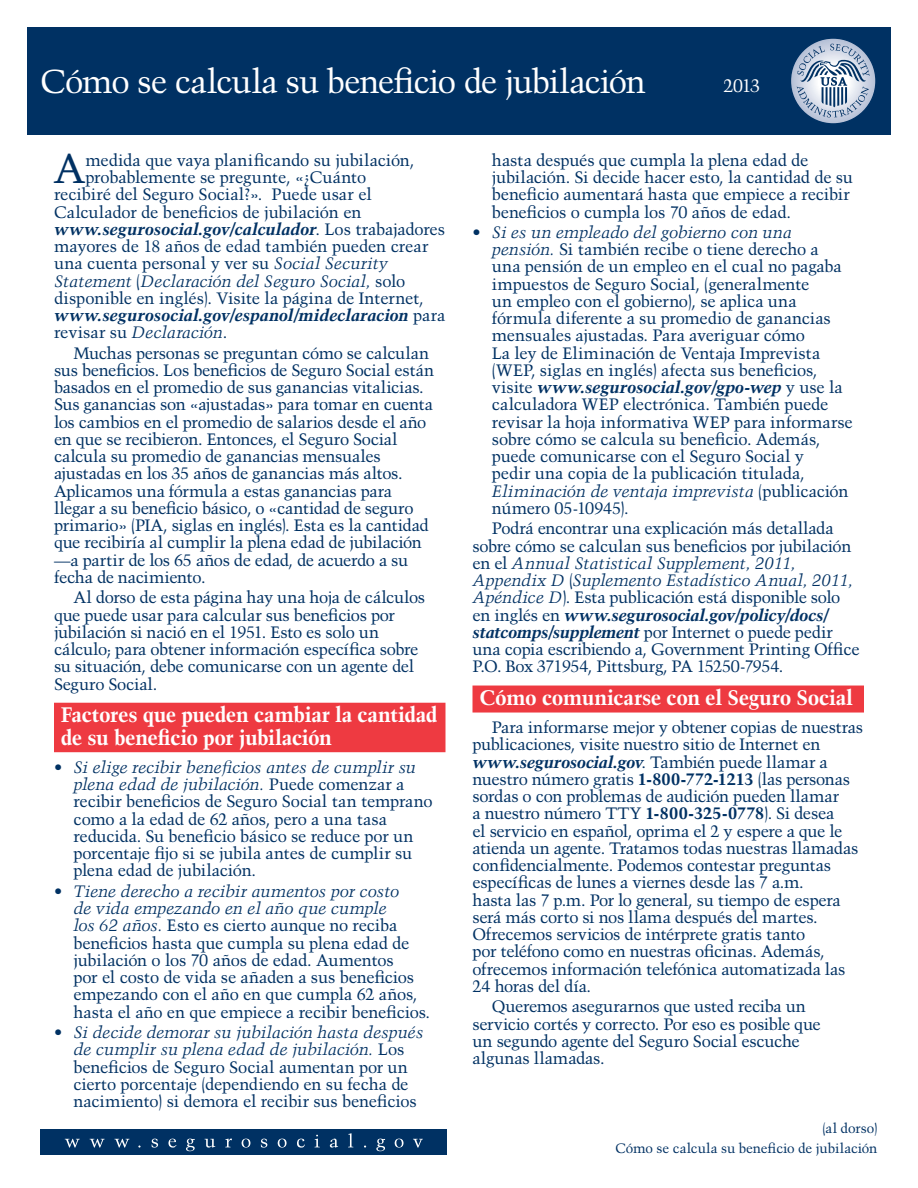
<style>
.page{position:relative;width:918px;height:1188px;background:#fff}
.page>*{position:absolute;margin:0;border:0;box-sizing:border-box;transform-origin:0 0}
.Intro_Paragraph{font:41.25px "Trump Mediaeval";color:#003163}
.Pub_Title{font:33px "Trump Mediaeval";letter-spacing:-.035em;color:#fff}
.H1-2{font:700 21px/22.5px "Trump Mediaeval";letter-spacing:-.025em;color:#fff}
.H1-1{font:700 21px "Trump Mediaeval";letter-spacing:-.02em;color:#fff}
.Title_Date{font:18px "Trump Mediaeval";color:#fff}
.Paragraph{font:16.5px/17.2px "Trump Mediaeval";letter-spacing:-.015em;color:#003163}
.Intro_Paragraph-2{font:16.5px "Trump Mediaeval";letter-spacing:-.01em;color:#003163}
.Intro_Paragraph-3{font:italic 700 16.5px "Trump Mediaeval";letter-spacing:-.005em;color:#003163}
.Intro_Paragraph-4{font:italic 16.5px "Trump Mediaeval";letter-spacing:-.01em;color:#003163}
.t1{font:13.5px "Trump Mediaeval";letter-spacing:-.005em;color:#003163}
.s1{font-weight:400;font-style:normal}
.s2{font-style:italic}
.s3{font-style:normal}
.s4{font-weight:700;font-style:italic}
.s5{font-weight:700}
</style>
<div class="page">
<div style="left:27px;top:27px;width:864px;height:108px;background:#003163"></div>
<svg style="left:790px;top:38px;width:86px;height:86px"></svg>
<svg style="left:797px;top:44px;width:73px;height:74px"></svg>
<div style="left:54px;top:703px;width:392px;height:49px;background:#ee3a41"></div>
<div style="left:472px;top:686px;width:392px;height:27px;background:#ee3a41"></div>
<div style="left:40px;top:1130px;width:407px;height:25px;background:#003163"></div>
<svg style="left:65px;top:1133px;width:358px;height:18px"></svg>
<p class="Pub_Title" style="left:40px;top:61px;width:607px">Cómo se calcula su beneficio de jubilación</p>
<p class="Title_Date" style="left:724px;top:75px;width:39px">2013</p>
<p class="Intro_Paragraph" style="left:54px;top:144px;width:34px">A</p>
<p class="Intro_Paragraph-2" style="left:85px;top:150px;width:331px">medida que vaya planificando su jubilación,</p>
<p class="Intro_Paragraph-2" style="left:85px;top:167px;width:282px">probablemente se pregunte, «¿Cuánto</p>
<p class="Intro_Paragraph-2" style="left:54px;top:184px;width:319px">recibiré del Seguro Social?». Puede usar el</p>
<p class="Intro_Paragraph-2" style="left:54px;top:202px;width:309px">Calculador de beneficios de jubilación en</p>
<p class="Intro_Paragraph-3" style="left:54px;top:219px;width:393px">www.segurosocial.gov/calculador<span class="s1">. Los trabajadores</span></p>
<p class="Intro_Paragraph-2" style="left:54px;top:236px;width:376px">mayores de 18 años de edad también pueden crear</p>
<p class="Intro_Paragraph-2" style="left:54px;top:253px;width:336px">una cuenta personal y ver su <span class="s2">Social Security</span></p>
<p class="Intro_Paragraph-4" style="left:54px;top:271px;width:353px">Statement <span class="s3">(</span>Declaración del Seguro Social, <span class="s3">solo</span></p>
<p class="Intro_Paragraph-2" style="left:54px;top:288px;width:371px">disponible en inglés). Visite la página de Internet,</p>
<p class="Intro_Paragraph-3" style="left:54px;top:305px;width:393px">www.segurosocial.gov/espanol/mideclaracion <span class="s1">para</span></p>
<p class="Intro_Paragraph-4" style="left:54px;top:322px;width:175px"><span class="s3">revisar su</span> Declaración<span class="s3">.</span></p>
<p class="Paragraph" style="left:54px;top:344px;width:382px;text-indent:19px">Muchas personas se preguntan cómo se calculan sus beneficios. Los beneficios de Seguro Social están basados en el promedio de sus ganancias vitalicias.<br>Sus ganancias son «ajustadas» para tomar en cuenta los cambios en el promedio de salarios desde el año en que se recibieron. Entonces, el Seguro Social calcula su promedio de ganancias mensuales ajustadas en los 35 años de ganancias más altos.<br>Aplicamos una fórmula a estas ganancias para llegar a su beneficio básico, o «cantidad de seguro primario» (PIA, siglas en inglés). Esta es la cantidad que recibiría al cumplir la plena edad de jubilación —a partir de los 65 años de edad, de acuerdo a su fecha de nacimiento.</p>
<p class="Paragraph" style="left:54px;top:589px;width:373px;text-indent:19px">Al dorso de esta página hay una hoja de cálculos que puede usar para calcular sus beneficios por jubilación si nació en el 1951. Esto es solo un cálculo; para obtener información específica sobre su situación, debe comunicarse con un agente del Seguro Social.</p>
<h1 class="H1-2" style="left:61px;top:703px;width:378px">Factores que pueden cambiar la cantidad de su beneficio por jubilación</h1>
<p class="Paragraph" style="left:73px;top:758px;width:361px;text-indent:-19px">• <span class="s2">Si elige recibir beneficios antes de cumplir su plena edad de jubilación.</span> Puede comenzar a recibir beneficios de Seguro Social tan temprano como a la edad de 62 años, pero a una tasa reducida. Su beneficio básico se reduce por un porcentaje fijo si se jubila antes de cumplir su plena edad de jubilación.</p>
<p class="Paragraph" style="left:73px;top:882px;width:358px;text-indent:-19px">• <span class="s2">Tiene derecho a recibir aumentos por costo<br>de vida empezando en el año que cumple<br>los 62 años.</span> Esto es cierto aunque no reciba beneficios hasta que cumpla su plena edad de jubilación o los 70 años de edad. Aumentos<br>por el costo de vida se añaden a sus beneficios empezando con el año en que cumpla 62 años, hasta el año en que empiece a recibir beneficios.</p>
<p class="Paragraph" style="left:73px;top:1023px;width:351px;text-indent:-19px">• <span class="s2">Si decide demorar su jubilación hasta después de cumplir su plena edad de jubilación.</span> Los beneficios de Seguro Social aumentan por un cierto porcentaje (dependiendo en su fecha de nacimiento) si demora el recibir sus beneficios</p>
<p class="Paragraph" style="left:492px;top:151px;width:363px">hasta después que cumpla la plena edad de jubilación. Si decide hacer esto, la cantidad de su beneficio aumentará hasta que empiece a recibir beneficios o cumpla los 70 años de edad.</p>
<p class="Paragraph" style="left:492px;top:223px;width:362px;text-indent:-19px">• <span class="s2">Si es un empleado del gobierno con una pensión.</span> Si también recibe o tiene derecho a<br>una pensión de un empleo en el cual no pagaba impuestos de Seguro Social, (generalmente<br>un empleo con el gobierno), se aplica una fórmula diferente a su promedio de ganancias mensuales ajustadas. Para averiguar cómo<br>La ley de Eliminación de Ventaja Imprevista (WEP, siglas en inglés) afecta sus beneficios, visite <span class="s4">www.segurosocial.gov/gpo-wep</span> y use la calculadora WEP electrónica. También puede revisar la hoja informativa WEP para informarse sobre cómo se calcula su beneficio. Además, puede comunicarse con el Seguro Social y<br>pedir una copia de la publicación titulada, <span class="s2">Eliminación de ventaja imprevista</span> (publicación número 05-10945).</p>
<p class="Paragraph" style="left:472px;top:520px;width:389px;text-indent:19px">Podrá encontrar una explicación más detallada sobre cómo se calculan sus beneficios por jubilación en el <span class="s2">Annual Statistical Supplement, 2011, Appendix D</span> (<span class="s2">Suplemento Estadístico Anual, 2011, Apéndice D</span>). Esta publicación está disponible solo en inglés en <span class="s4">www.segurosocial.gov/policy/docs/ statcomps/supplement</span> por Internet o puede pedir una copia escribiendo a, Government Printing Office P.O. Box 371954, Pittsburg, PA 15250-7954.</p>
<h1 class="H1-1" style="left:479px;top:684px;width:376px">Cómo comunicarse con el Seguro Social</h1>
<p class="Paragraph" style="left:472px;top:718px;width:392px;text-indent:19px">Para informarse mejor y obtener copias de nuestras publicaciones, visite nuestro sitio de Internet en <span class="s4">www.segurosocial.gov</span>. También puede llamar a nuestro número gratis <span class="s5">1-800-772-1213</span> (las personas sordas o con problemas de audición pueden llamar<br>a nuestro número TTY <span class="s5">1-800-325-0778</span>). Si desea<br>el servicio en español, oprima el 2 y espere a que le atienda un agente. Tratamos todas nuestras llamadas confidencialmente. Podemos contestar preguntas específicas de lunes a viernes desde las 7 a.m.<br>hasta las 7 p.m. Por lo general, su tiempo de espera será más corto si nos llama después del martes.<br>Ofrecemos servicios de intérprete gratis tanto<br>por teléfono como en nuestras oficinas. Además, ofrecemos información telefónica automatizada las 24 horas del día.</p>
<p class="Paragraph" style="left:472px;top:998px;width:350px;text-indent:19px">Queremos asegurarnos que usted reciba un servicio cortés y correcto. Por eso es posible que un segundo agente del Seguro Social escuche algunas llamadas.</p>
<p class="t1" style="left:822px;top:1120px;width:57px">(al dorso)</p>
<p class="t1" style="left:615px;top:1140px;width:264px">Cómo se calcula su beneficio de jubilación</p>
</div>
